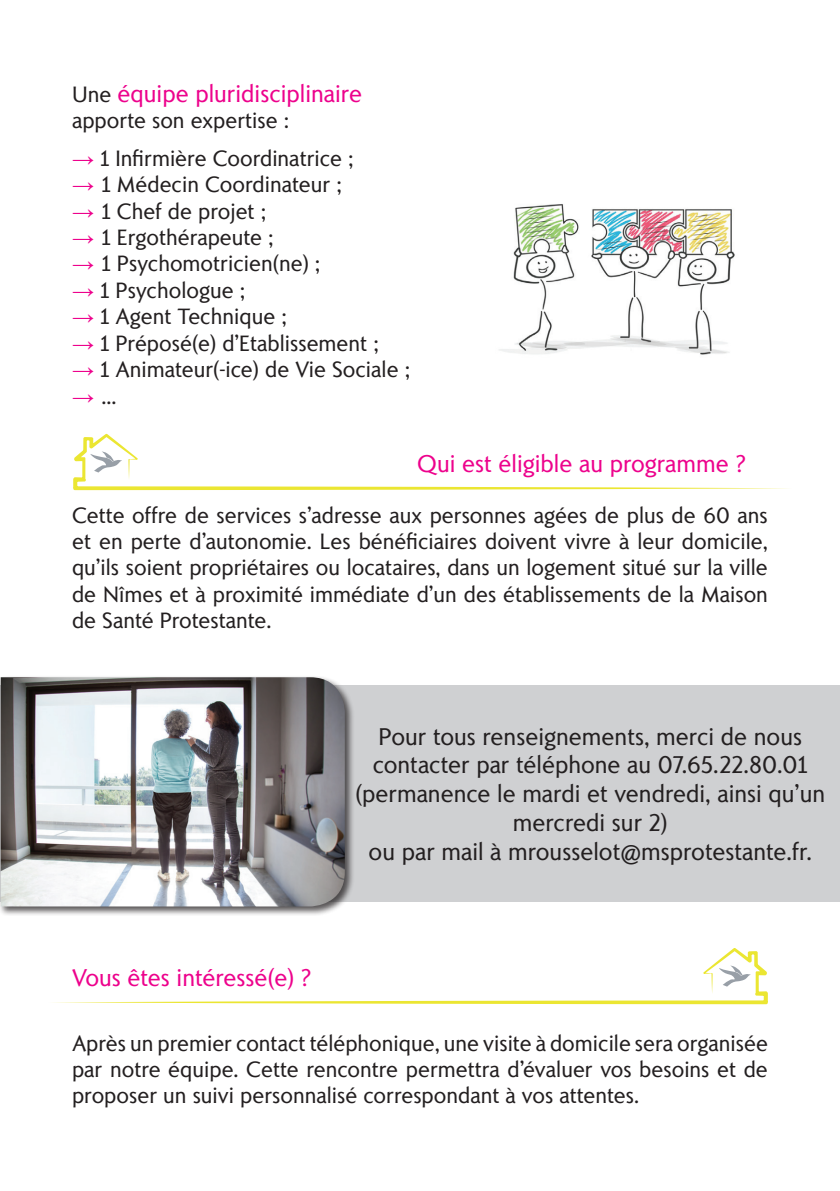
<style>
.page{position:relative;width:840px;height:1191px;background:#fff}
.page>*{position:absolute;margin:0;border:0;box-sizing:border-box;transform-origin:0 0}
.t1{font:24px/28.8px "Romanica";color:#231f20;text-align:center}
.t2{font:24px "Romanica";color:#ed028c}
.t3{font:22px/26.4px "Romanica";color:#231f20;text-align:justify}
.s1{font-size:22px;color:#231f20}
.s2{font-family:"Arial";font-weight:900;color:#ed028c}
</style>
<div class="page">
<svg style="left:73px;top:434px;width:714px;height:56px"></svg>
<svg style="left:90px;top:451px;width:32px;height:21px"></svg>
<div style="left:0;top:685px;width:839px;height:216px;background:#cfd0d2"></div>
<div style="left:0;top:675px;width:354px;height:241px;background:#231f20;opacity:.75"></div>
<img style="left:1px;top:677px;width:343px;height:229px">
<svg style="left:54px;top:948px;width:713px;height:56px"></svg>
<svg style="left:718px;top:965px;width:32px;height:21px"></svg>
<img style="left:499px;top:204px;width:236px;height:151px">
<p class="t2" style="left:72px;top:78px;width:291px"><span class="s1">Une</span> équipe pluridisciplinaire</p>
<p class="t3" style="left:72px;top:107px;width:218px">apporte son expertise :</p>
<p class="t3" style="left:72px;top:145px;width:283px"><span class="s2">→</span> 1 Infirmière Coordinatrice ;</p>
<p class="t3" style="left:72px;top:171px;width:271px"><span class="s2">→</span> 1 Médecin Coordinateur ;</p>
<p class="t3" style="left:72px;top:198px;width:196px"><span class="s2">→</span> 1 Chef de projet ;</p>
<p class="t3" style="left:72px;top:224px;width:203px"><span class="s2">→</span> 1 Ergothérapeute ;</p>
<p class="t3" style="left:72px;top:250px;width:250px"><span class="s2">→</span> 1 Psychomotricien(ne) ;</p>
<p class="t3" style="left:72px;top:277px;width:175px"><span class="s2">→</span> 1 Psychologue ;</p>
<p class="t3" style="left:72px;top:303px;width:216px"><span class="s2">→</span> 1 Agent Technique ;</p>
<p class="t3" style="left:72px;top:330px;width:308px"><span class="s2">→</span> 1 Préposé(e) d’Etablissement ;</p>
<p class="t3" style="left:72px;top:356px;width:339px"><span class="s2">→</span> 1 Animateur(-ice) de Vie Sociale ;</p>
<p class="t3" style="left:72px;top:382px;width:46px"><span class="s2">→</span> ...</p>
<p class="t2" style="left:417px;top:447px;width:330px">Qui est éligible au programme ?</p>
<p class="t3" style="left:72px;top:501px;width:697px">Cette offre de services s’adresse aux personnes agées de plus de 60 ans et en perte d’autonomie. Les bénéficiaires doivent vivre à leur domicile, qu’ils soient propriétaires ou locataires, dans un logement situé sur la ville de Nîmes et à proximité immédiate d’un des établissements de la Maison de Santé Protestante.</p>
<p class="t2" style="left:72px;top:961px;width:240px">Vous êtes intéressé(e) ?</p>
<p class="t1" style="left:355px;top:721px;width:471px">Pour tous renseignements, merci de nous contacter par téléphone au 07.65.22.80.01 (permanence le mardi et vendredi, ainsi qu’un mercredi sur 2)<br>ou par mail à mrousselot@msprotestante.fr.</p>
<p class="t3" style="left:72px;top:1029px;width:697px">Après un premier contact téléphonique, une visite à domicile sera organisée par notre équipe. Cette rencontre permettra d’évaluer vos besoins et de proposer un suivi personnalisé correspondant à vos attentes.</p>
</div>
